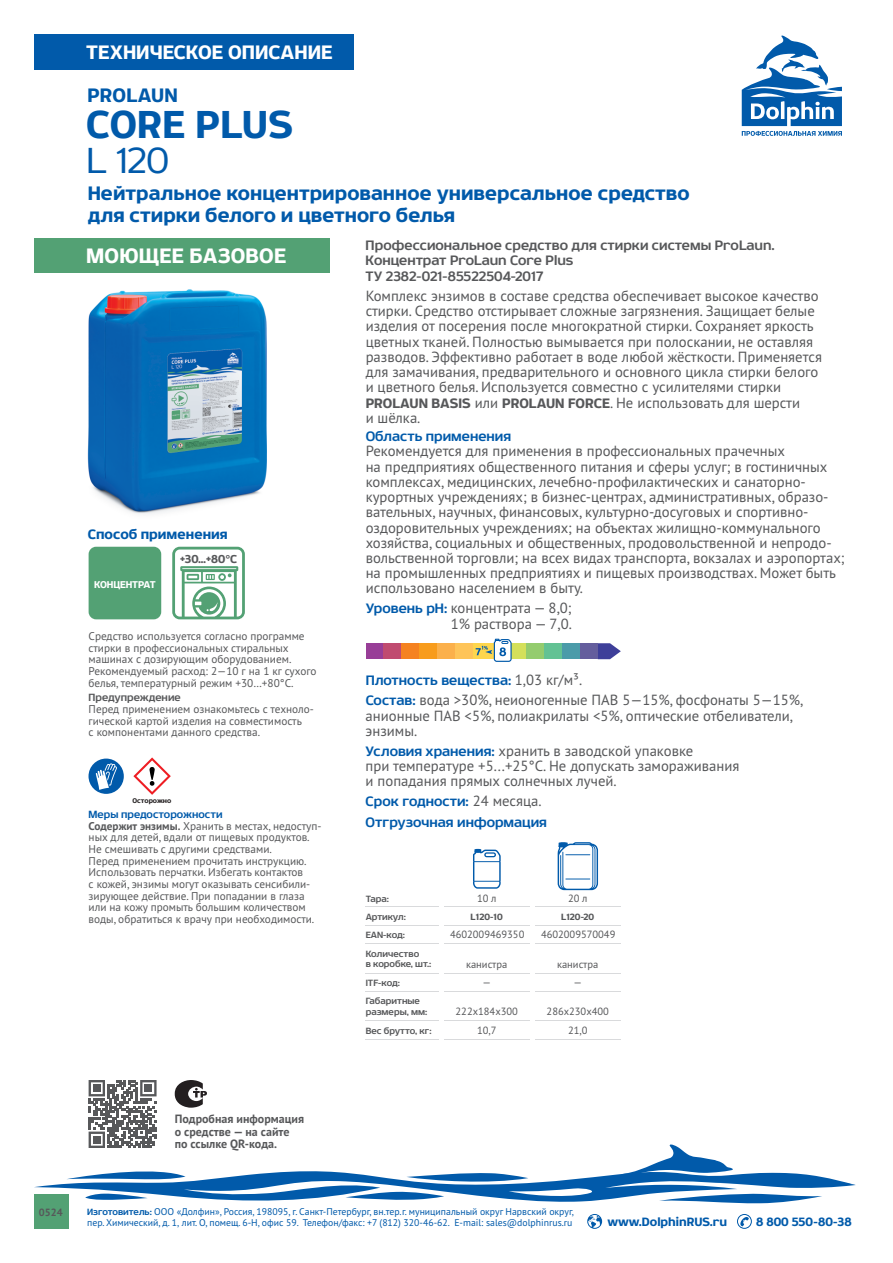
<style>
.page{position:relative;width:893px;height:1263px;background:#fff}
.page>*{position:absolute;margin:0;border:0;box-sizing:border-box;transform-origin:0 0}
.t1{font:900 42px "Sceptica";letter-spacing:.01em;color:#015aaa}
.t2{font:39px "Sceptica";color:#015aaa}
.t3{font:900 22.5px "Sceptica";letter-spacing:.01em;color:#fff}
.t4{font:900 21px/21.3px "Sceptica";color:#015aaa}
.t5{font:900 21px "Sceptica";color:#fff}
.t6{font:14.7px/15.3px "PT Sans";color:#57585a}
.t7{font:700 14.7px/15.8px "Sceptica";color:#57585a}
.t8{font:700 14.7px "Sceptica";color:#015aaa}
.t9{font:900 14.7px "Sceptica";color:#015aaa}
.t10{font:900 13.05px "Sceptica";color:#015aaa}
.t11{font:900 12.3px "Sceptica";color:#57585a}
.t12{font:700 12px/12.5px "PT Sans";color:#57585a}
.t13{font:11.25px/11.7px "PT Sans";color:#57585a}
.t14{font:700 11.25px "Sceptica";color:#015aaa}
.t15{font:700 11.25px "Sceptica";color:#57585a}
.t16{font:900 10.65px "Sceptica";letter-spacing:-.015em;color:#fff}
.t17{font:10.5px/18.6px "PT Sans";color:#57585a;text-align:center}
.t18{font:700 10.5px "PT Sans";color:#57585a}
.t19{font:9.75px/10.1px "PT Sans";color:#015aaa}
.t20{font:700 9.75px/10.4px "Sceptica";color:#57585a}
.t21{font:900 9.75px "Sceptica";color:#57585a}
.t22{font:900 7.35px "Sceptica";color:#231f20}
.s1{font-weight:700}
.s2{font-family:"Sceptica";font-weight:900}
.s3{font-family:"Sceptica";font-weight:700;color:#015aaa}
.s4{font-family:"PT Sans";font-weight:400;color:#57585a}
.s5{font-family:"Sceptica";font-weight:700}
</style>
<div class="page">
<div style="left:34px;top:34px;width:320px;height:36px;background:#015aaa"></div>
<svg style="left:587px;top:1214px;width:15px;height:15px"></svg>
<svg style="left:737px;top:1214px;width:15px;height:15px"></svg>
<svg style="left:742px;top:35px;width:100px;height:101px"></svg>
<img style="left:87px;top:289px;width:179px;height:225px">
<div style="left:34px;top:238px;width:296px;height:35px;background:#53a174"></div>
<hr style="left:366px;top:906px;width:255px;height:1px;background:#d9dadc">
<hr style="left:366px;top:925px;width:255px;height:1px;background:#d9dadc">
<hr style="left:366px;top:1020px;width:255px;height:1px;background:#d9dadc">
<hr style="left:366px;top:943px;width:255px;height:1px;background:#d9dadc">
<hr style="left:366px;top:973px;width:255px;height:1px;background:#d9dadc">
<hr style="left:366px;top:991px;width:255px;height:1px;background:#d9dadc">
<hr style="left:366px;top:1039px;width:255px;height:1px;background:#d9dadc">
<hr style="left:439px;top:827px;width:4px;height:213px;background:#fff">
<hr style="left:530px;top:842px;width:4px;height:198px;background:#fff">
<svg style="left:473px;top:849px;width:28px;height:40px"></svg>
<svg style="left:558px;top:842px;width:40px;height:48px"></svg>
<div style="left:89px;top:547px;width:72px;height:72px;background:#53a174;border-radius:7px"></div>
<svg style="left:172px;top:547px;width:73px;height:72px"></svg>
<svg style="left:89px;top:758px;width:35px;height:36px"></svg>
<svg style="left:133px;top:757px;width:38px;height:38px"></svg>
<div style="left:34px;top:1195px;width:34px;height:34px;background:#53a174"></div>
<svg style="left:34px;top:1080px;width:822px;height:124px"></svg>
<div style="left:401px;top:643px;width:18px;height:16px;background:#f58220"></div>
<div style="left:419px;top:643px;width:18px;height:16px;background:#f89c1c"></div>
<div style="left:437px;top:643px;width:18px;height:16px;background:#fbb04b"></div>
<div style="left:455px;top:643px;width:18px;height:16px;background:#fec459"></div>
<div style="left:508px;top:643px;width:18px;height:16px;background:#d4e05a"></div>
<div style="left:526px;top:643px;width:18px;height:16px;background:#94cc6e"></div>
<div style="left:544px;top:643px;width:18px;height:16px;background:#63c294"></div>
<svg style="left:598px;top:643px;width:23px;height:16px"></svg>
<div style="left:473px;top:643px;width:21px;height:16px;background:#fed64d"></div>
<div style="left:366px;top:643px;width:18px;height:16px;background:#983e97"></div>
<div style="left:384px;top:643px;width:17px;height:16px;background:#c04b70"></div>
<div style="left:562px;top:643px;width:18px;height:16px;background:#4b9ba9"></div>
<div style="left:580px;top:643px;width:18px;height:16px;background:#645e9d"></div>
<svg style="left:476px;top:638px;width:36px;height:24px"></svg>
<h3 class="t5" style="left:86px;top:44px;width:248px">ТЕХНИЧЕСКОЕ ОПИСАНИЕ</h3>
<h3 class="t4" style="left:88px;top:86px;width:92px">PROLAUN</h3>
<h1 class="t1" style="left:86px;top:107px;width:208px">CORE PLUS</h1>
<h2 class="t2" style="left:87px;top:144px;width:83px">L 120</h2>
<h3 class="t4" style="left:88px;top:185px;width:603px">Нейтральное концентрированное универсальное средство для стирки белого и цветного белья</h3>
<h3 class="t3" style="left:86px;top:246px;width:202px">МОЮЩЕЕ БАЗОВОЕ</h3>
<p class="t9" style="left:88px;top:528px;width:142px">Способ применения</p>
<p class="t16" style="left:94px;top:580px;width:63px">КОНЦЕНТРАТ</p>
<p class="t11" style="left:180px;top:553px;width:59px">+30…+80<span class="s1">°</span>С</p>
<p class="t13" style="left:89px;top:631px;width:229px">Средство используется согласно программе стирки в профессиональных стиральных машинах с дозирующим оборудованием.<br>Рекомендуемый расход: 2—10 г на 1 кг сухого белья, температурный режим +30…+80°С.</p>
<p class="t15" style="left:89px;top:693px;width:94px">Предупреждение</p>
<p class="t13" style="left:89px;top:704px;width:227px">Перед применением ознакомьтесь с техноло&shy;гической картой изделия на совместимость<br>с компонентами данного средства.</p>
<p class="t22" style="left:133px;top:797px;width:40px">Осторожно</p>
<p class="t14" style="left:89px;top:809px;width:135px">Меры предосторожности</p>
<p class="t13" style="left:89px;top:821px;width:234px"><span class="s1">Содержит энзимы.</span> Хранить в местах, недоступ&shy;ных для детей, вдали от пищевых продуктов.<br>Не смешивать с другими средствами.<br>Перед применением прочитать инструкцию.<br>Использовать перчатки. Избегать контактов<br>с кожей, энзимы могут оказывать сенсибили&shy;зирующее действие. При попадании в глаза или на кожу промыть большим количеством воды, обратиться к врачу при необходимости.</p>
<p class="t7" style="left:366px;top:238px;width:411px">Профессиональное средство для стирки системы ProLaun.<br>Концентрат ProLaun Core Plus<br>ТУ 2382-021-85522504-2017</p>
<p class="t6" style="left:366px;top:289px;width:458px">Комплекс энзимов в составе средства обеспечивает высокое качество стирки. Средство отстирывает сложные загрязнения. Защищает белые изделия от посерения после многократной стирки. Сохраняет яркость цветных тканей. Полностью вымывается при полоскании, не оставляя разводов. Эффективно работает в воде любой жёсткости. Применяется для замачивания, предварительного и основного цикла стирки белого и цветного белья. Используется совместно с усилителями стирки <span class="s2">PROLAUN BASIS</span> или <span class="s2">PROLAUN FORCE</span>. Не использовать для шерсти<br>и шёлка.</p>
<p class="t8" style="left:366px;top:430px;width:147px">Область применения</p>
<p class="t6" style="left:366px;top:445px;width:480px">Рекомендуется для применения в профессиональных прачечных<br>на предприятиях общественного питания и сферы услуг; в гостиничных комплексах, медицинских, лечебно-профилактических и санаторно&shy;курортных учреждениях; в бизнес-центрах, административных, образо&shy;вательных, научных, финансовых, культурно-досуговых и спортивно&shy;оздоровительных учреждениях; на объектах жилищно-коммунального хозяйства, социальных и общественных, продовольственной и непродо&shy;вольственной торговли; на всех видах транспорта, вокзалах и аэропортах; на промышленных предприятиях и пищевых производствах. Может быть использовано населением в быту.</p>
<p class="t6" style="left:366px;top:602px;width:208px;text-align:right"><span class="s3">Уровень pH:</span> концентрата — 8,0;<br>1% раствора — 7,0.</p>
<p class="t8" style="left:366px;top:674px;width:218px">Плотность вещества: <span class="s4">1,03 кг/м³.</span></p>
<p class="t6" style="left:366px;top:694px;width:439px"><span class="s3">Состав:</span> вода &gt;30%, неионогенные ПАВ 5—15%, фосфонаты 5—15%, анионные ПАВ &lt;5%, полиакрилаты &lt;5%, оптические отбеливатели, энзимы.</p>
<p class="t6" style="left:366px;top:744px;width:375px"><span class="s3">Условия хранения:</span> хранить в заводской упаковке<br>при температуре +5...+25°С. Не допускать замораживания и попадания прямых солнечных лучей.</p>
<p class="t8" style="left:366px;top:795px;width:177px">Срок годности: <span class="s4">24 месяца.</span></p>
<p class="t8" style="left:366px;top:816px;width:183px">Отгрузочная информация</p>
<p class="t20" style="left:366px;top:891px;width:42px;line-height:17.7px">Тара:<br>Артикул:</p>
<p class="t20" style="left:366px;top:949px;width:67px">Количество<br>в коробке, шт.:</p>
<p class="t20" style="left:366px;top:996px;width:63px">Габаритные размеры, мм:</p>
<p class="t20" style="left:366px;top:1026px;width:67px">Вес брутто, кг:</p>
<p class="t20" style="left:366px;top:930px;width:41px">EAN-код:</p>
<p class="t20" style="left:366px;top:979px;width:36px">ITF-код:</p>
<p class="t17" style="left:477px;top:890px;width:21px">10 л</p>
<p class="t21" style="left:471px;top:912px;width:34px">L120-10</p>
<p class="t17" style="left:450px;top:926px;width:76px">4602009469350</p>
<p class="t17" style="left:466px;top:956px;width:43px">канистра</p>
<p class="t17" style="left:456px;top:1003px;width:64px">222х184х300<br>10,7</p>
<p class="t17" style="left:482px;top:974px;width:10px">—</p>
<p class="t17" style="left:568px;top:890px;width:21px">20 л</p>
<p class="t21" style="left:561px;top:912px;width:35px">L120-20</p>
<p class="t17" style="left:541px;top:926px;width:76px">4602009570049</p>
<p class="t17" style="left:557px;top:956px;width:43px">канистра</p>
<p class="t17" style="left:547px;top:1003px;width:64px">286х230х400<br>21,0</p>
<p class="t17" style="left:573px;top:974px;width:10px">—</p>
<p class="t18" style="left:39px;top:1207px;width:25px">0524</p>
<p class="t12" style="left:175px;top:1114px;width:131px">Подробная информация о средстве — на сайте по ссылке QR-кода.</p>
<p class="t19" style="left:87px;top:1208px;width:488px"><span class="s5">Изготовитель:</span> ООО «Долфин», Россия, 198095, г. Санкт-Петербург, вн.тер.г. муниципальный округ Нарвский округ, пер. Химический, д. 1, лит. О, помещ. 6-Н, офис 59. Телефон/факс: +7 (812) 320-46-62. E-mail: sales@dolphinrus.ru</p>
<p class="t10" style="left:607px;top:1216px;width:121px">www.DolphinRUS.ru</p>
<p class="t10" style="left:756px;top:1216px;width:97px">8 800 550-80-38</p>
</div>
